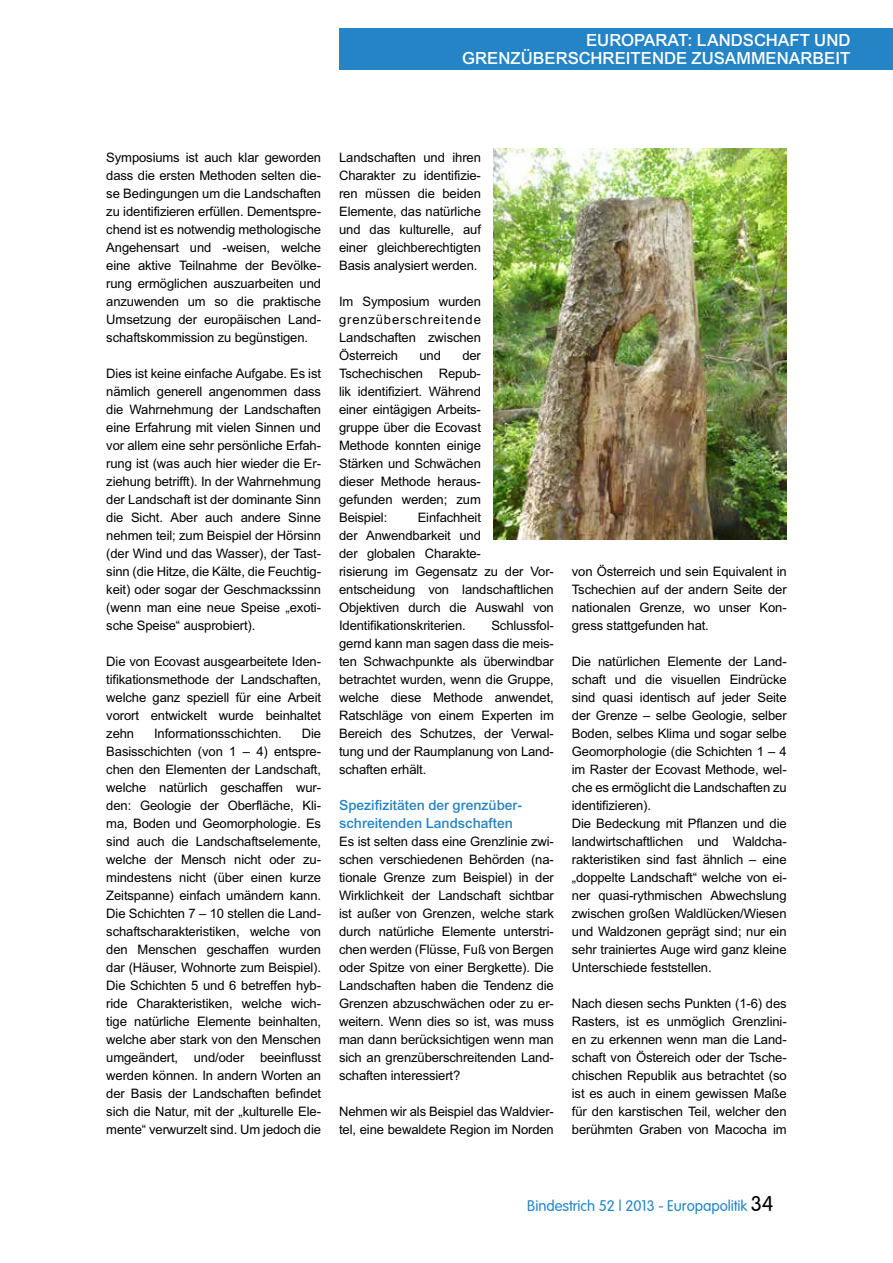
<style>
.page{position:relative;width:893px;height:1263px;background:#fff}
.page>*{position:absolute;margin:0;border:0;box-sizing:border-box;transform-origin:0 0}
.t1{font:18px "Arial Bld";letter-spacing:.025em;color:#fff}
.t2{font:15px/18px "Arial Bld";color:#2484c6}
.t3{font:15px "Vogue Plain";color:#2484c6}
.t4{font:13.05px/18px "Arial";letter-spacing:-.01em;color:#000;text-align:justify}
.s1{font-size:21px;color:#000}
</style>
<div class="page">
<div style="left:339px;top:28px;width:554px;height:42px;background:#2484c6"></div>
<img style="left:494px;top:149px;width:293px;height:390px">
<h1 class="t1" style="left:586px;top:28px;width:60px">EUROPARAT</h1>
<h1 class="t1" style="left:688px;top:28px;width:88px">: LANDSCHAFT</h1>
<h1 class="t1" style="left:814px;top:28px;width:31px">UND</h1>
<h1 class="t1" style="left:462px;top:46px;width:13px">GRE</h1>
<h1 class="t1" style="left:498px;top:46px;width:47px">NZÜBERS</h1>
<h1 class="t1" style="left:579px;top:46px;width:24px">CHRE</h1>
<h1 class="t1" style="left:626px;top:46px;width:176px">ITENDE ZUSAMMENARBE</h1>
<h1 class="t1" style="left:835px;top:46px;width:11px">IT</h1>
<p class="t4" style="left:106px;top:149px;width:216px">Symposiums ist auch klar geworden dass die ersten Methoden selten die&shy;se Bedingungen um die Landschaften zu identifizieren erfüllen. Dementspre&shy;chend ist es notwendig methologische Angehensart und -weisen, welche eine aktive Teilnahme der Bevölke&shy;rung ermöglichen auszuarbeiten und anzuwenden um so die praktische Umsetzung der europäischen Land&shy;schaftskommission zu begünstigen.</p>
<p class="t4" style="left:106px;top:365px;width:216px">Dies ist keine einfache Aufgabe. Es ist nämlich generell angenommen dass die Wahrnehmung der Landschaften eine Erfahrung mit vielen Sinnen und vor allem eine sehr persönliche Erfah&shy;rung ist (was auch hier wieder die Er&shy;ziehung betrifft). In der Wahrnehmung der Landschaft ist der dominante Sinn die Sicht. Aber auch andere Sinne nehmen teil; zum Beispiel der Hörsinn (der Wind und das Wasser), der Tast&shy;sinn (die Hitze, die Kälte, die Feuchtig&shy;keit) oder sogar der Geschmackssinn (wenn man eine neue Speise „exoti&shy;sche Speise“ ausprobiert).</p>
<p class="t4" style="left:106px;top:653px;width:216px">Die von Ecovast ausgearbeitete Iden&shy;tifikationsmethode der Landschaften, welche ganz speziell für eine Arbeit vorort entwickelt wurde beinhaltet zehn</p>
<p class="t4" style="left:154px;top:725px;width:129px">Informationsschichten.</p>
<p class="t4" style="left:106px;top:725px;width:216px;text-indent:195px">Die Basisschichten (von 1 – 4) entspre&shy;chen den Elementen der Landschaft, welche natürlich geschaffen wur&shy;den: Geologie der Oberfläche, Kli&shy;ma, Boden und Geomorphologie. Es sind auch die Landschaftselemente, welche der Mensch nicht oder zu&shy;mindestens nicht (über einen kurze Zeitspanne) einfach umändern kann.<br>Die Schichten 7 – 10 stellen die Land&shy;schaftscharakteristiken, welche von den Menschen geschaffen wurden dar (Häuser, Wohnorte zum Beispiel).<br>Die Schichten 5 und 6 betreffen hyb&shy;ride Charakteristiken, welche wich&shy;tige natürliche Elemente beinhalten, welche aber stark von den Menschen umgeändert, und/oder beeinflusst werden können. In andern Worten an der Basis der Landschaften befindet sich die Natur, mit der „kulturelle Ele&shy;mente“ verwurzelt sind. Um jedoch die</p>
<p class="t4" style="left:339px;top:149px;width:143px">Landschaften und ihren Charakter zu identifizie&shy;ren müssen die beiden Elemente, das natürliche und das kulturelle, auf einer gleichberechtigten Basis analysiert werden.</p>
<p class="t4" style="left:339px;top:293px;width:143px">Im Symposium wurden grenzüberschreitende Landschaften zwischen Österreich</p>
<p class="t4" style="left:339px;top:347px;width:143px;text-indent:123px">der Tschechischen Repub&shy;lik identifiziert. Während einer eintägigen Arbeits&shy;gruppe über die Ecovast Methode konnten einige Stärken und Schwächen dieser Methode heraus&shy;gefunden werden; zum Beispiel:</p>
<p class="t4" style="left:419px;top:347px;width:23px">und</p>
<p class="t4" style="left:339px;top:509px;width:216px;text-align:left;text-indent:79px">Einfachheit<br>der Anwendbarkeit und<br>der globalen Charakte-<br>risierung im Gegensatz zu der Vor&shy;entscheidung von landschaftlichen<br>Objektiven durch die Auswahl von<br>Identifikationskriterien.</p>
<p class="t4" style="left:339px;top:617px;width:216px;text-indent:152px">Schlussfol&shy;gernd kann man sagen dass die meis&shy;ten Schwachpunkte als überwindbar betrachtet wurden, wenn die Gruppe, welche diese Methode anwendet, Ratschläge von einem Experten im Bereich des Schutzes, der Verwal&shy;tung und der Raumplanung von Land&shy;schaften erhält.</p>
<p class="t2" style="left:339px;top:797px;width:185px">SPEZIFIZITÄTEN DER GRENZÜBER-<br>SCHREITENDEN LANDSCHAFTEN</p>
<p class="t4" style="left:339px;top:833px;width:216px">Es ist selten dass eine Grenzlinie zwi&shy;schen verschiedenen Behörden (na&shy;tionale Grenze zum Beispiel) in der Wirklichkeit der Landschaft sichtbar ist außer von Grenzen, welche stark durch natürliche Elemente unterstri&shy;chen werden (Flüsse, Fuß von Bergen oder Spitze von einer Bergkette). Die Landschaften haben die Tendenz die Grenzen abzuschwächen oder zu er&shy;weitern. Wenn dies so ist, was muss man dann berücksichtigen wenn man sich an grenzüberschreitenden Land&shy;schaften interessiert?</p>
<p class="t4" style="left:339px;top:1103px;width:216px">Nehmen wir als Beispiel das Waldvier&shy;tel, eine bewaldete Region im Norden</p>
<p class="t4" style="left:572px;top:563px;width:216px">von Österreich und sein Equivalent in Tschechien auf der andern Seite der nationalen Grenze, wo unser Kon&shy;gress stattgefunden hat.</p>
<p class="t4" style="left:572px;top:653px;width:216px;text-align:left">Die natürlichen Elemente der Land&shy;schaft und die visuellen Eindrücke sind quasi identisch auf jeder Seite der Grenze – selbe Geologie, selber Boden, selbes Klima und sogar selbe Geomorphologie (die Schichten 1 – 4 im Raster der Ecovast Methode, wel&shy;che es ermöglicht die Landschaften zu identifizieren).<br>Die Bedeckung mit Pflanzen und die landwirtschaftlichen und Waldcha&shy;rakteristiken sind fast ähnlich – eine „doppelte Landschaft“ welche von ei&shy;ner quasi-rythmischen Abwechslung zwischen großen Waldlücken/Wiesen und Waldzonen geprägt sind; nur ein sehr trainiertes Auge wird ganz kleine Unterschiede feststellen.</p>
<p class="t4" style="left:572px;top:995px;width:216px">Nach diesen sechs Punkten (1-6) des Rasters, ist es unmöglich Grenzlini&shy;en zu erkennen wenn man die Land&shy;schaft von Östereich oder der Tsche&shy;chischen Republik aus betrachtet (so ist es auch in einem gewissen Maße für den karstischen Teil, welcher den berühmten Graben von Macocha im</p>
<p class="t3" style="left:527px;top:1197px;width:247px">Bindestrich 52 | 2013 - Europapolitik <span class="s1">34</span></p>
</div>
